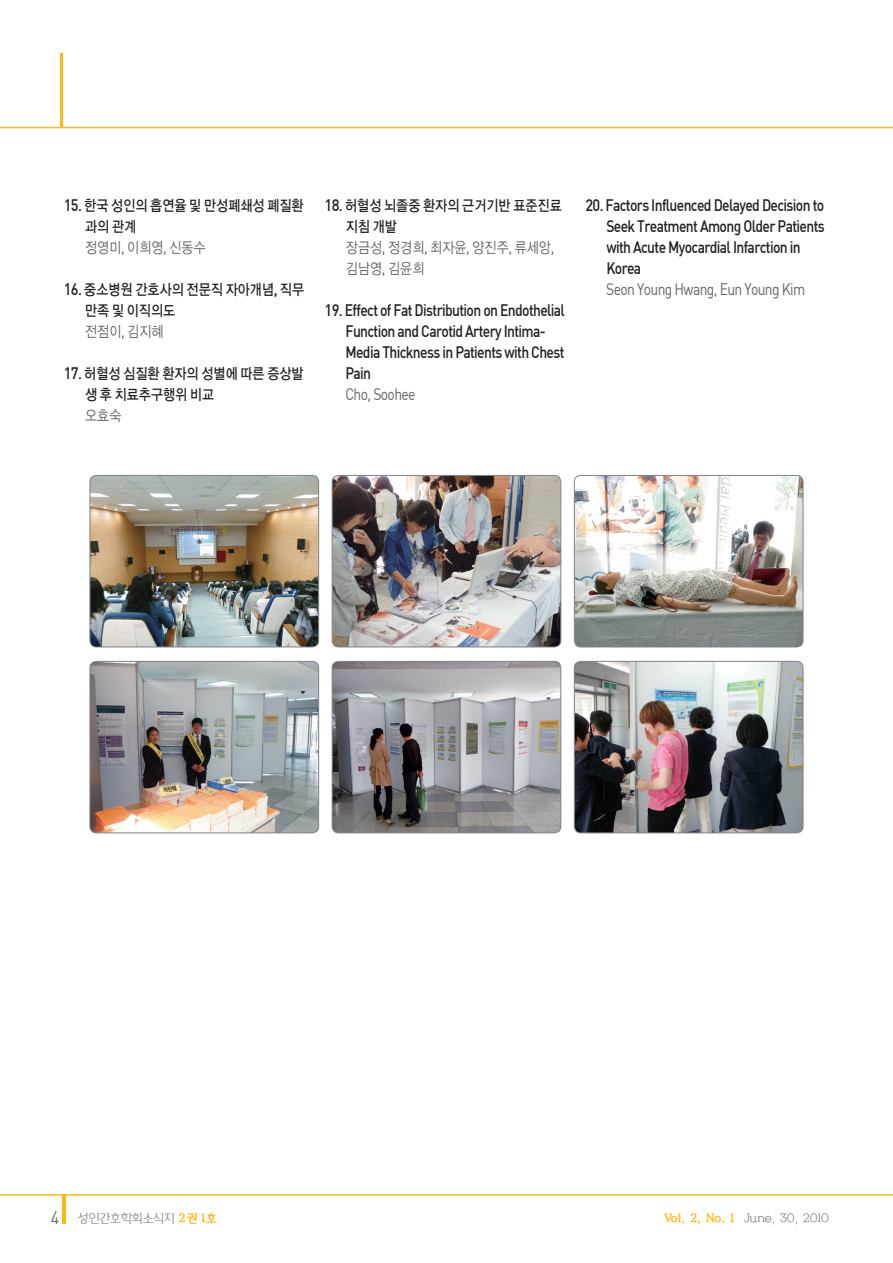
<style>
.page{position:relative;width:893px;height:1263px;background:#fff}
.page>*{position:absolute;margin:0;border:0;box-sizing:border-box;transform-origin:0 0}
.t1{font:16.35px/21px "Dinmed";letter-spacing:-.045em;color:#231f20;scale:.89 1}
.t2{font:16.35px "Dinreg";letter-spacing:-.045em;color:#636366;scale:.85 1}
.t3{font:15px/21px "YDIYGO130 KSCPC EUC H";letter-spacing:-.05em;color:#231f20;scale:.85 1}
.t4{font:15px/21px "YDIYGO120 KSCPC EUC H";letter-spacing:-.05em;color:#636366;scale:.85 1}
.t5{font:12px "YDI Soma L KS Cpc EUC H";letter-spacing:-.05em;color:#808285}
.t6{font:12px "YDI Soma L KS Cpc EUC H";letter-spacing:-.1em;color:#808285}
.s1{font-family:"Dinmed";font-size:16.35px}
.s2{font-family:"Dinreg";font-size:16.35px}
.s3{font-family:"Dinreg";font-size:18px;color:#6c6d70}
.s4{font-family:"YDI Soma M KS Cpc EUC H";color:#fcb814}
</style>
<div class="page">
<hr style="left:0;top:127px;width:893px;height:1px;background:#fcb814">
<hr style="left:0;top:1194px;width:893px;height:1px;background:#fcb814">
<img style="left:332px;top:475px;width:229px;height:172px">
<div style="left:332px;top:475px;width:229px;height:172px;border:1px solid #808285;border-radius:6px"></div>
<img style="left:332px;top:661px;width:229px;height:172px">
<div style="left:332px;top:661px;width:229px;height:172px;border:1px solid #808285;border-radius:6px"></div>
<img style="left:574px;top:475px;width:229px;height:172px">
<div style="left:574px;top:475px;width:229px;height:172px;border:1px solid #808285;border-radius:6px"></div>
<img style="left:574px;top:661px;width:229px;height:172px">
<div style="left:574px;top:661px;width:229px;height:172px;border:1px solid #808285;border-radius:6px"></div>
<img style="left:90px;top:475px;width:229px;height:172px">
<div style="left:90px;top:475px;width:229px;height:172px;border:1px solid #808285;border-radius:6px"></div>
<img style="left:90px;top:661px;width:229px;height:172px">
<div style="left:90px;top:661px;width:229px;height:172px;border:1px solid #808285;border-radius:6px"></div>
<hr style="left:62px;top:1195px;width:4px;height:29px;background:#fcb814">
<hr style="left:60px;top:53px;width:3px;height:75px;background:#fcb814">
<p class="t3" style="left:85px;top:195px;width:259px;text-indent:-21px"><span class="s1">15.</span> 한국 성인의 흡연율 및 만성폐쇄성 폐질환 과의 관계</p>
<p class="t4" style="left:85px;top:237px;width:144px">정영미<span class="s2">,</span> 이희영<span class="s2">,</span> 신동수</p>
<p class="t3" style="left:85px;top:279px;width:260px;text-indent:-21px"><span class="s1">16.</span> 중소병원 간호사의 전문직 자아개념<span class="s1">,</span> 직무 만족 및 이직의도</p>
<p class="t4" style="left:85px;top:321px;width:95px">전점이<span class="s2">,</span> 김지혜</p>
<p class="t3" style="left:85px;top:363px;width:259px;text-indent:-21px"><span class="s1">17.</span> 허혈성 심질환 환자의 성별에 따른 증상발 생 후 치료추구행위 비교</p>
<p class="t4" style="left:85px;top:405px;width:45px">오효숙</p>
<p class="t3" style="left:346px;top:195px;width:256px;text-indent:-21px"><span class="s1">18.</span> 허혈성 뇌졸중 환자의 근거기반 표준진료 지침 개발</p>
<p class="t4" style="left:346px;top:237px;width:247px">장금성<span class="s2">,</span> 정경희<span class="s2">,</span> 최자윤<span class="s2">,</span> 양진주<span class="s2">,</span> 류세앙<span class="s2">, </span>김남영<span class="s2">,</span> 김윤희</p>
<p class="t1" style="left:345px;top:299px;width:248px;text-indent:-21px">19. Effect of Fat Distribution on Endothelial<br>Function and Carotid Artery Intima-<br>Media Thickness in Patients with Chest<br>Pain</p>
<p class="t2" style="left:345px;top:384px;width:84px">Cho, Soohee</p>
<p class="t1" style="left:606px;top:194px;width:247px;text-indent:-21px">20. Factors Influenced Delayed Decision to<br>Seek Treatment Among Older Patients with Acute Myocardial Infarction in<br>Korea</p>
<p class="t2" style="left:606px;top:279px;width:236px">Seon Young Hwang, Eun Young Kim</p>
<p class="t6" style="left:51px;top:1211px;width:168px"><span class="s3">4</span> 성인간호학회소식지 <span class="s4">2권 1호</span></p>
<p class="t5" style="left:663px;top:1211px;width:168px"><span class="s4">Vol. 2, No. 1</span> June, 30, 2010</p>
</div>
